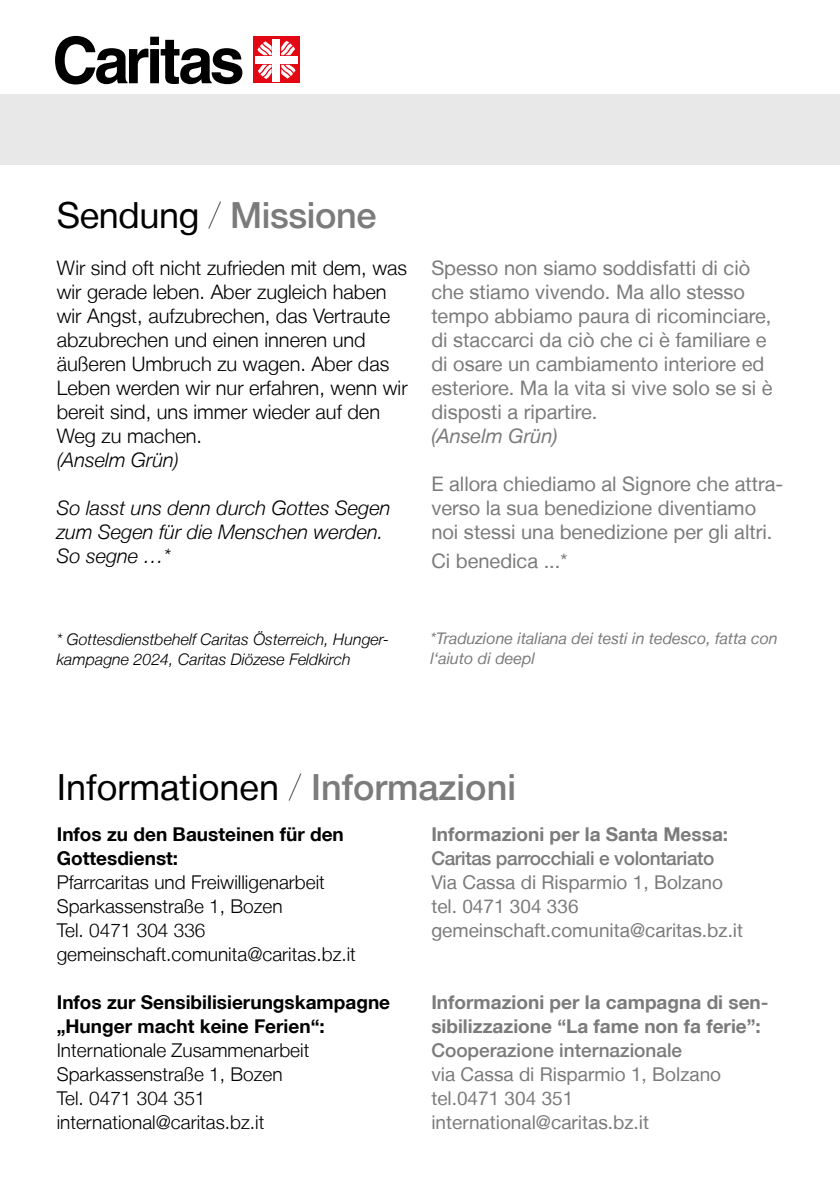
<style>
.page{position:relative;width:840px;height:1191px;background:#fff}
.page>*{position:absolute;margin:0;border:0;box-sizing:border-box;transform-origin:0 0}
.t1{font:36px "Helvetica Neue LT";color:#000}
.t2{font:500 36px "Helvetica Neue LT";letter-spacing:-.01em;color:#7c7b7b}
.t3{font:20px/24px "Helvetica Neue LT";color:#7c7b7b}
.t4{font:300 20px/24px "Helvetica Neue LT";color:#000}
.t5{font:italic 300 20px/24px "Helvetica Neue LT";color:#000}
.t6{font:italic 20px "Helvetica Neue LT";color:#7c7b7b}
.t7{font:300 19px/24px "Helvetica Neue LT";color:#000}
.t8{font:19px/24px "Helvetica Neue LT";color:#7c7b7b}
.t9{font:700 19px/24px "Helvetica Neue LT";color:#000}
.t10{font:700 19px/24px "Helvetica Neue LT";color:#7c7b7b}
.t11{font:500 19px "Helvetica Neue LT";letter-spacing:-.02em;color:#7c7b7b}
.t12{font:500 19px "Helvetica Neue LT";color:#7c7b7b}
.t13{font:italic 300 16px/20px "Helvetica Neue LT";color:#000}
.t14{font:italic 16px/20px "Helvetica Neue LT";color:#7c7b7b}
.s1{font-weight:400;color:#000}
.s2{font-weight:200;color:#000}
.s3{font-weight:200}
.s4{font-weight:500;color:#7c7b7b}
</style>
<div class="page">
<div style="left:0;top:94px;width:839px;height:70px;background:#e3e3e3"></div>
<svg style="left:55px;top:36px;width:187px;height:48px"></svg>
<div style="left:253px;top:37px;width:46px;height:46px;background:#e30613"></div>
<div style="left:255px;top:56px;width:42px;height:8px;background:#fff"></div>
<div style="left:272px;top:39px;width:8px;height:42px;background:#fff"></div>
<svg style="left:257px;top:41px;width:14px;height:14px"></svg>
<svg style="left:281px;top:41px;width:14px;height:14px"></svg>
<svg style="left:281px;top:65px;width:14px;height:14px"></svg>
<svg style="left:258px;top:65px;width:13px;height:14px"></svg>
<h1 class="t2" style="left:57px;top:194px;width:321px"><span class="s1">Sendung</span> <span class="s2">/</span> Missione</h1>
<p class="t4" style="left:57px;top:256px;width:352px">Wir sind oft nicht zufrieden mit dem, was wir gerade leben. Aber zugleich haben wir Angst, aufzubrechen, das Vertraute abzubrechen und einen inneren und äußeren Umbruch zu wagen. Aber das Leben werden wir nur erfahren, wenn wir bereit sind, uns immer wieder auf den Weg zu machen.</p>
<p class="t5" style="left:57px;top:448px;width:124px">(Anselm Grün)</p>
<p class="t5" style="left:57px;top:496px;width:335px">So lasst uns denn durch Gottes Segen zum Segen für die Menschen werden.<br>So segne …*</p>
<p class="t3" style="left:431px;top:256px;width:342px">Spesso non siamo soddisfatti di ciò che stiamo vivendo. Ma allo stesso tempo abbiamo paura di ricominciare, di staccarci da ciò che ci è familiare e di osare un cambiamento interiore ed esteriore. Ma la vita si vive solo se si è disposti a ripartire.</p>
<p class="t6" style="left:431px;top:424px;width:128px">(Anselm Grün)</p>
<p class="t3" style="left:431px;top:472px;width:353px">E allora chiediamo al Signore che attra&shy;verso la sua benedizione diventiamo noi stessi una benedizione per gli altri.</p>
<p class="t3" style="left:431px;top:548px;width:137px">Ci benedica ...*</p>
<p class="t13" style="left:57px;top:629px;width:333px">* Gottesdienstbehelf Caritas Österreich, Hunger&shy;kampagne 2024, Caritas Diözese Feldkirch</p>
<p class="t14" style="left:430px;top:628px;width:349px">*Traduzione italiana dei testi in tedesco, fatta con l‘aiuto di deepl</p>
<h1 class="t1" style="left:57px;top:765px;width:460px">Informationen <span class="s3">/</span> <span class="s4">Informazioni</span></h1>
<p class="t9" style="left:57px;top:822px;width:288px">Infos zu den Bausteinen für den<br>Gottesdienst:</p>
<p class="t7" style="left:57px;top:870px;width:300px">Pfarrcaritas und Freiwilligenarbeit<br>Sparkassenstraße 1, Bozen<br>Tel. 0471 304 336 gemeinschaft.comunita@caritas.bz.it</p>
<p class="t9" style="left:57px;top:990px;width:335px">Infos zur Sensibilisierungskampagne „Hunger macht keine Ferien“:</p>
<p class="t7" style="left:57px;top:1038px;width:254px">Internationale Zusammenarbeit<br>Sparkassenstraße 1, Bozen<br>Tel. 0471 304 351 international@caritas.bz.it</p>
<p class="t10" style="left:431px;top:822px;width:298px">Informazioni per la Santa Messa:</p>
<p class="t11" style="left:431px;top:847px;width:284px">Caritas parrocchiali e volontariato</p>
<p class="t8" style="left:431px;top:870px;width:313px">Via Cassa di Risparmio 1, Bolzano tel. 0471 304 336 gemeinschaft.comunita@caritas.bz.it</p>
<p class="t10" style="left:431px;top:990px;width:338px">Informazioni per la campagna di sen&shy;sibilizzazione “La fame non fa ferie”:</p>
<p class="t12" style="left:431px;top:1039px;width:252px">Cooperazione internazionale</p>
<p class="t8" style="left:431px;top:1062px;width:291px">via Cassa di Risparmio 1, Bolzano tel.0471 304 351 international@caritas.bz.it</p>
</div>
